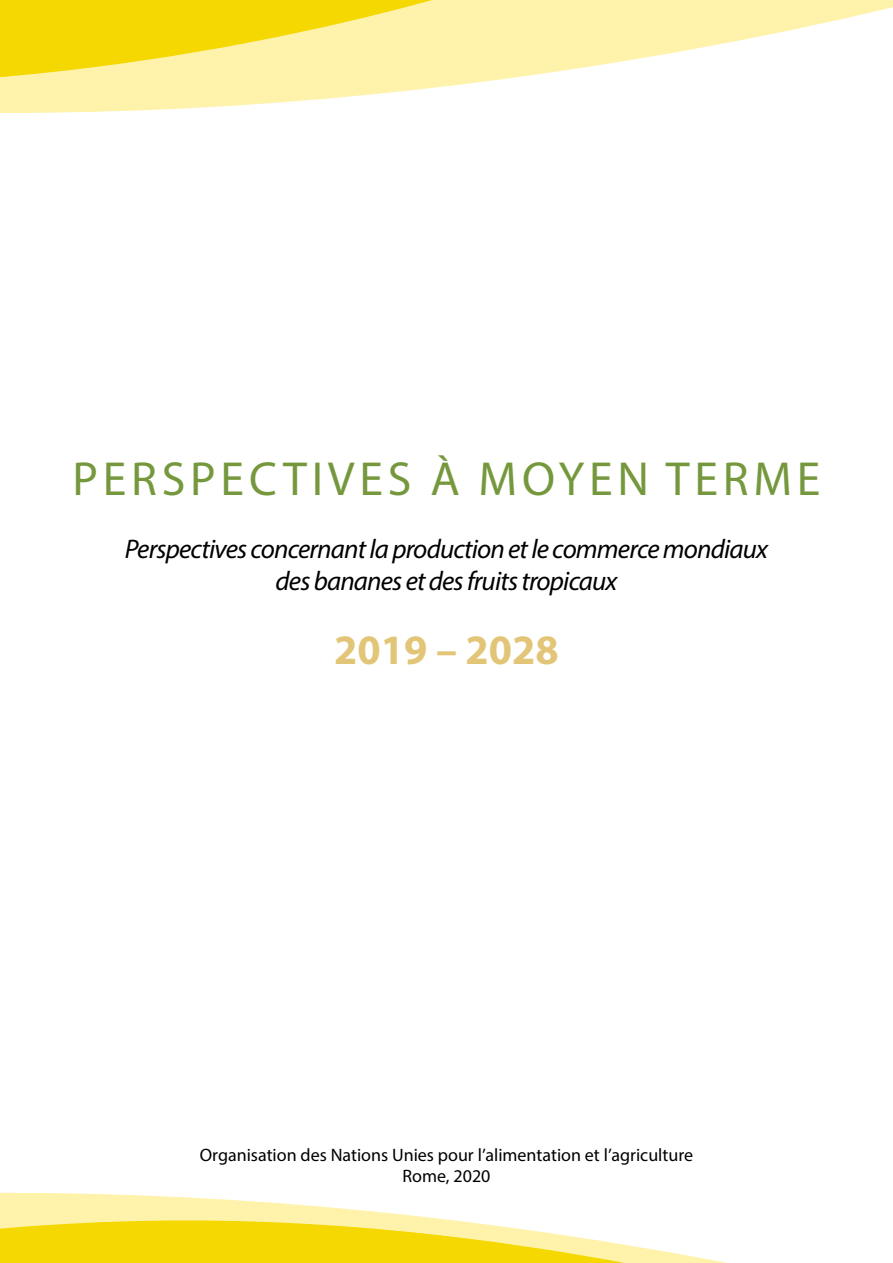
<style>
.page{position:relative;width:893px;height:1263px;background:#fff}
.page>*{position:absolute;margin:0;border:0;box-sizing:border-box;transform-origin:0 0}
.t1{font:48px "Myriad Pro";letter-spacing:.1em;color:#75983d}
.t2{font:700 42px "Myriad Pro";color:#e2c576}
.t3{font:italic 27px/32.4px "Myriad Pro";letter-spacing:-.03em;color:#000;text-align:center}
.t4{font:18px/21.6px "Myriad Pro";color:#000;text-align:center}
</style>
<div class="page">
<svg style="left:0;top:1193px;width:450px;height:27px;fill:#fff3ab"></svg>
<svg style="left:0;top:1220px;width:727px;height:43px"></svg>
<svg style="left:0;top:0;width:893px;height:113px"></svg>
<svg style="left:0;top:0;width:500px;height:85px;background:#fae65b"></svg>
<h1 class="t1" style="left:72px;top:450px;width:750px">PERSPECTIVES À MOYEN TERME</h1>
<p class="t3" style="left:125px;top:532px;width:645px">Perspectives concernant la production et le commerce mondiaux des bananes et des fruits tropicaux</p>
<h2 class="t2" style="left:334px;top:622px;width:226px">2019 – 2028</h2>
<p class="t4" style="left:200px;top:1143px;width:495px">Organisation des Nations Unies pour l’alimentation et l’agriculture<br>Rome, 2020</p>
</div>
